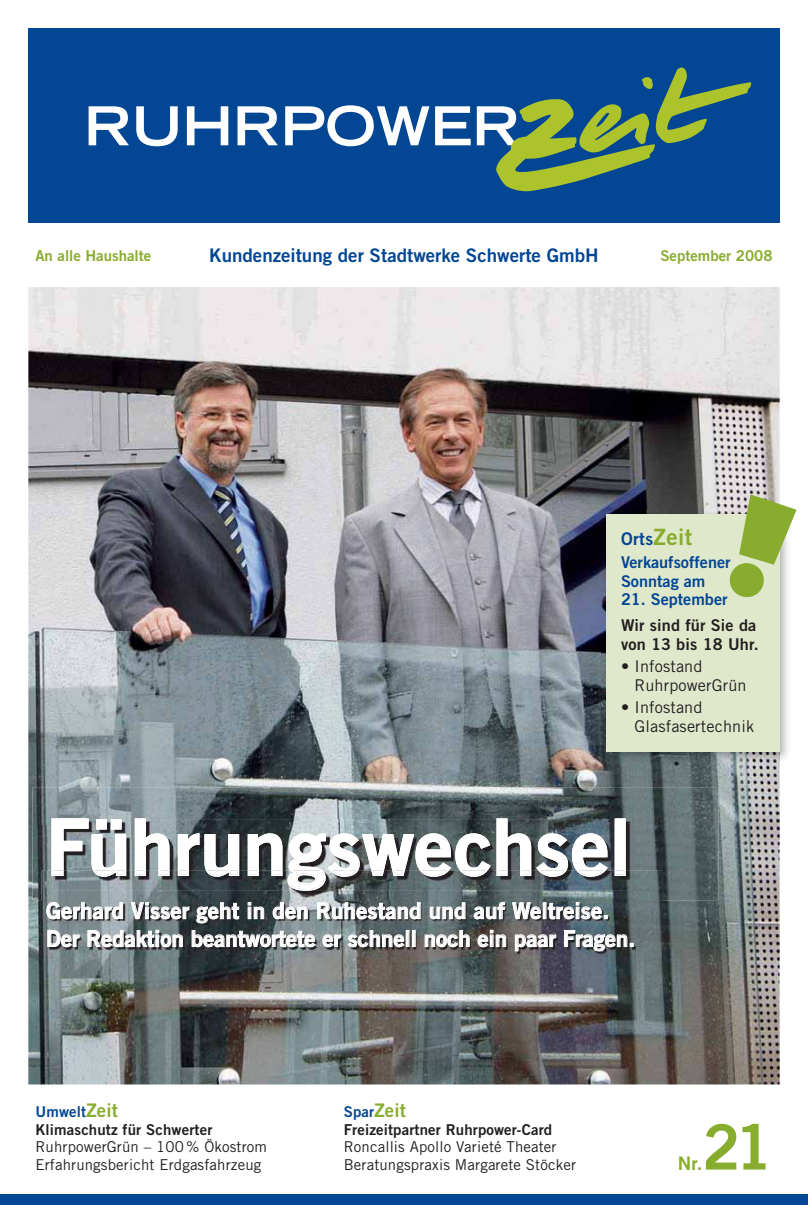
<style>
.page{position:relative;width:808px;height:1205px;background:#fff}
.page>*{position:absolute;margin:0;border:0;box-sizing:border-box;transform-origin:0 0}
.t1{font:77.88px "Trade Gothic LT Std Bd 2";color:#fff}
.t2{font:62.5px "Trade Gothic LT Std Bd 2";color:#88ac2e}
.t3{font:22.25px/27.8px "Trade Gothic LT Std Bd 2";color:#fff}
.t4{font:18.75px "Trade Gothic LT Std Bd 2";color:#034694}
.t5{font:18.75px "Trade Gothic LT Std Bd 2";color:#88ac2e}
.t6{font:17.5px "Trade Gothic LT Std Bd 2";color:#034694}
.t7{font:16.25px/18.8px "Trade Gothic LT Std";letter-spacing:.01em;color:#231f20}
.t8{font:16.25px/18.8px "Trade Gothic LT Std Bd 2";color:#034694}
.t9{font:16.25px/18.8px "Trade Gothic LT Std Bd 2";letter-spacing:.01em;color:#231f20}
.t10{font:15px/17.5px "Trade Gothic LT Std";letter-spacing:.01em;color:#231f20}
.t11{font:15px/17.5px "Trade Gothic LT Std Bd 2";letter-spacing:.01em;color:#231f20}
.t12{font:15px "Trade Gothic LT Std Bd 2";color:#88ac2e}
.s1{font-size:22.5px;color:#88ac2e}
.s2{color:#034694}
.s3{font-size:18.75px;color:#88ac2e}
</style>
<div class="page">
<div style="left:0;top:1194px;width:808px;height:11px;background:#034694"></div>
<div style="left:28px;top:28px;width:752px;height:195px;background:#034694"></div>
<svg style="left:89px;top:106px;width:40px;height:39px"></svg>
<svg style="left:136px;top:106px;width:42px;height:40px"></svg>
<svg style="left:187px;top:106px;width:41px;height:39px"></svg>
<svg style="left:237px;top:106px;width:41px;height:39px"></svg>
<svg style="left:285px;top:105px;width:144px;height:41px"></svg>
<svg style="left:435px;top:106px;width:36px;height:39px"></svg>
<svg style="left:477px;top:67px;width:274px;height:124px"></svg>
<img style="left:28px;top:287px;width:752px;height:797px">
<img style="left:601px;top:509px;width:187px;height:254px">
<div style="left:606px;top:514px;width:174px;height:237px;background:#e0e8cc"></div>
<img style="left:33px;top:787px;width:685px;height:38px">
<img style="left:33px;top:825px;width:18px;height:76px">
<img style="left:631px;top:825px;width:87px;height:76px">
<svg style="left:51px;top:818px;width:575px;height:53px;background:#686e71"></svg>
<img style="left:41px;top:871px;width:621px;height:85px">
<img style="left:51px;top:871px;width:44px;height:20px">
<img style="left:269px;top:890px;width:44px;height:1px">
<img style="left:52px;top:871px;width:574px;height:19px">
<svg style="left:46px;top:902px;width:77px;height:17px"></svg>
<svg style="left:131px;top:902px;width:59px;height:18px"></svg>
<svg style="left:196px;top:902px;width:68px;height:21px"></svg>
<svg style="left:272px;top:902px;width:36px;height:17px"></svg>
<svg style="left:317px;top:902px;width:104px;height:17px;background:#898d8f"></svg>
<svg style="left:430px;top:902px;width:36px;height:17px"></svg>
<svg style="left:473px;top:902px;width:32px;height:17px"></svg>
<svg style="left:512px;top:900px;width:96px;height:21px;background:#777e82"></svg>
<svg style="left:47px;top:930px;width:33px;height:17px"></svg>
<svg style="left:87px;top:929px;width:72px;height:18px"></svg>
<div style="left:163px;top:936px;width:6px;height:9px;border:1px solid #fff;border-radius:50%"></div>
<div style="left:161px;top:934px;width:10px;height:13px;border:1px solid #fff;border-radius:50%"></div>
<svg style="left:172px;top:934px;width:11px;height:13px"></svg>
<svg style="left:191px;top:930px;width:70px;height:19px"></svg>
<div style="left:263px;top:936px;width:5px;height:9px;border:1px solid #fff;border-radius:50%"></div>
<div style="left:260px;top:934px;width:11px;height:13px;border:1px solid #fff;border-radius:50%"></div>
<svg style="left:272px;top:930px;width:44px;height:17px"></svg>
<svg style="left:322px;top:934px;width:19px;height:13px"></svg>
<svg style="left:347px;top:930px;width:69px;height:17px"></svg>
<svg style="left:424px;top:934px;width:11px;height:13px"></svg>
<div style="left:439px;top:936px;width:5px;height:9px;border:1px solid #fff;border-radius:50%"></div>
<div style="left:436px;top:934px;width:11px;height:13px;border:1px solid #fff;border-radius:50%"></div>
<svg style="left:447px;top:930px;width:23px;height:17px"></svg>
<svg style="left:477px;top:929px;width:29px;height:18px"></svg>
<svg style="left:515px;top:934px;width:41px;height:17px"></svg>
<svg style="left:564px;top:930px;width:70px;height:21px"></svg>
<svg style="left:727px;top:493px;width:61px;height:106px"></svg>
<p class="t12" style="left:35px;top:250px;width:117px">An alle Haushalte</p>
<p class="t4" style="left:209px;top:248px;width:391px">Kundenzeitung der Stadtwerke Schwerte GmbH</p>
<p class="t12" style="left:660px;top:250px;width:114px">September 2008</p>
<p class="t6" style="left:621px;top:532px;width:73px">Orts<span class="s1">Zeit</span></p>
<p class="t8" style="left:621px;top:554px;width:111px">Verkaufsoffener<br>Sonntag am</p>
<p class="t8" style="left:621px;top:592px;width:108px">21. September</p>
<p class="t9" style="left:621px;top:618px;width:139px">Wir sind für Sie da von 13 bis 18 Uhr.</p>
<p class="t7" style="left:634px;top:659px;width:114px;text-indent:-13px">• Infostand<br>RuhrpowerGrün</p>
<p class="t7" style="left:634px;top:700px;width:121px;text-indent:-13px">• Infostand<br>Glasfasertechnik</p>
<h1 class="t1" style="left:46px;top:818px;width:586px">Führungswechsel</h1>
<h3 class="t3" style="left:46px;top:899px;width:590px">Gerhard Visser geht in den Ruhestand und auf Weltreise.<br>Der Redaktion beantwortete er schnell noch ein paar Fragen.</h3>
<p class="t11" style="left:35px;top:1104px;width:178px"><span class="s2">Umwelt</span><span class="s3">Zeit<br></span>Klimaschutz für Schwerter</p>
<p class="t10" style="left:35px;top:1139px;width:233px">RuhrpowerGrün – 100 % Ökostrom<br>Erfahrungsbericht Erdgasfahrzeug</p>
<p class="t11" style="left:344px;top:1104px;width:210px"><span class="s2">Spar</span><span class="s3">Zeit<br></span>Freizeitpartner Ruhrpower-Card</p>
<p class="t10" style="left:344px;top:1139px;width:234px">Roncallis Apollo Varieté Theater<br>Beratungspraxis Margarete Stöcker</p>
<h2 class="t2" style="left:702px;top:1123px;width:72px">21</h2>
<p class="t5" style="left:678px;top:1156px;width:26px">Nr.</p>
</div>
